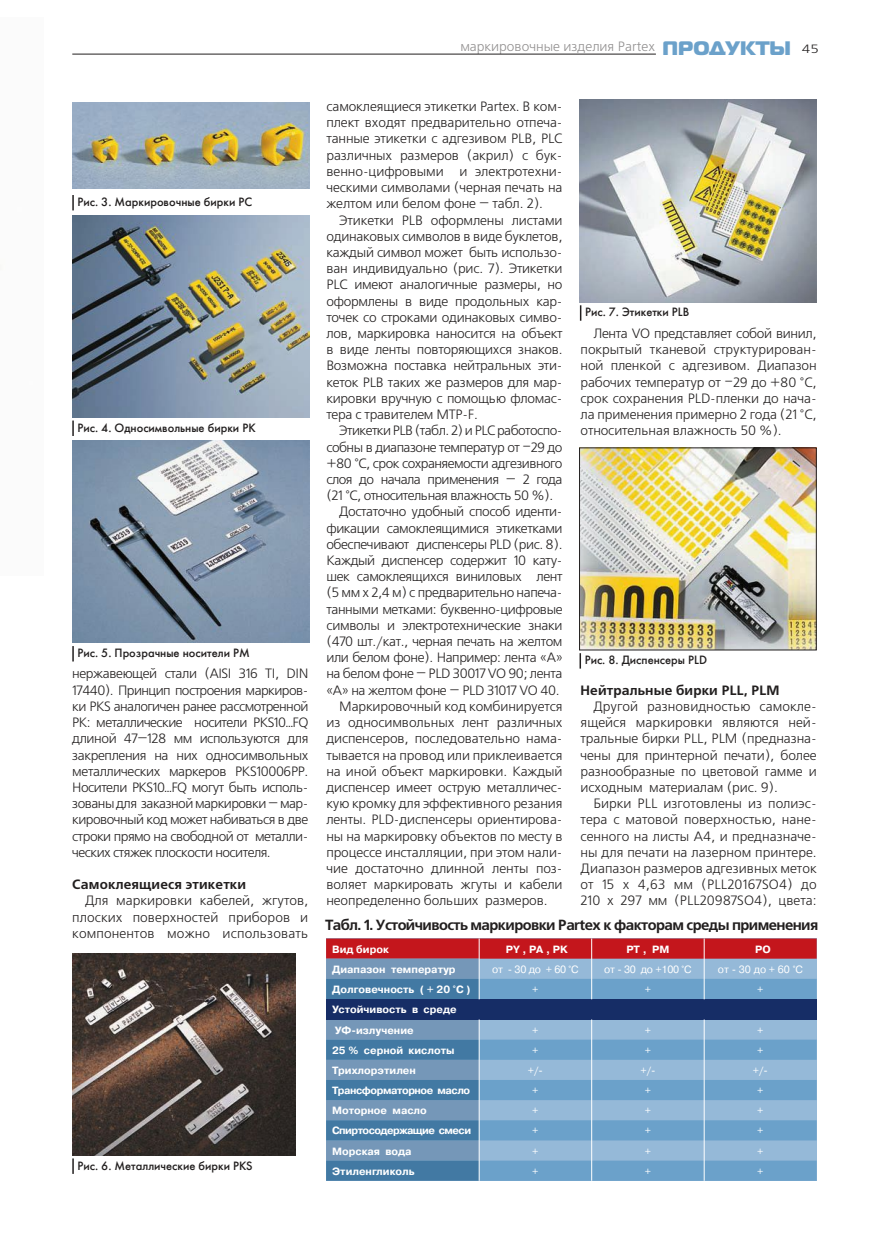
<style>
.page{position:relative;width:872px;height:1234px;background:#fff}
.page>*{position:absolute;margin:0;border:0;box-sizing:border-box;transform-origin:0 0}
.t1{font:700 14.7px "Free Set C";letter-spacing:-.035em;color:#221f1f}
.t2{font:13.5px/16.2px "Free Set C";letter-spacing:-.005em;color:#221f1f;text-align:justify}
.t3{font:13.5px "Free Set C";letter-spacing:-.025em;color:#221f1f}
.t4{font:13.5px "Free Set C";letter-spacing:-.035em;color:#221f1f}
.t5{font:700 13.5px "Free Set C";letter-spacing:.015em;color:#221f1f}
.t6{font:13.5px "Free Set C";letter-spacing:.005em;color:#918f8f}
.t7{font:12px "Futuris C";letter-spacing:.005em;color:#221f1f}
.t8{font:700 10.5px/20.1px "Pragmatica C";letter-spacing:.005em;color:#fff}
.t9{font:10.5px "Pragmatica C";letter-spacing:-.015em;color:#fff}
.t10{font:700 10.5px "Pragmatica C";letter-spacing:-.035em;color:#fff}
.t11{font:700 10.5px "Pragmatica C";letter-spacing:-.045em;color:#fff}
.s1{font-family:"Magistral Black C";font-size:19.5px;color:#6ba1ca}
</style>
<div class="page">
<svg style="left:72px;top:195px;width:2px;height:15px"></svg>
<img style="left:72px;top:102px;width:237px;height:86px">
<svg style="left:72px;top:420px;width:2px;height:16px"></svg>
<img style="left:72px;top:215px;width:237px;height:202px">
<svg style="left:72px;top:646px;width:2px;height:15px"></svg>
<img style="left:72px;top:440px;width:237px;height:202px">
<svg style="left:72px;top:1158px;width:2px;height:15px"></svg>
<img style="left:72px;top:953px;width:223px;height:201px">
<svg style="left:580px;top:305px;width:1px;height:15px"></svg>
<img style="left:580px;top:100px;width:236px;height:202px">
<svg style="left:579px;top:653px;width:2px;height:15px"></svg>
<img style="left:581px;top:449px;width:233px;height:199px">
<div style="left:579px;top:447px;width:237px;height:203px;border:1px solid #221f1f"></div>
<svg style="left:326px;top:938px;width:490px;height:242px;background:#738caf"></svg>
<hr style="left:72px;top:54px;width:584px;height:1px;background:#221f1f">
<p class="t6" style="left:460px;top:38px;width:360px">маркировочные изделия Partex <span class="s1">ПРОДУКТЫ</span> <sub>45</sub></p>
<p class="t7" style="left:77px;top:195px;width:176px">Рис. 3. Маркировочные бирки РС</p>
<p class="t7" style="left:77px;top:420px;width:180px">Рис. 4. Односимвольные бирки РК</p>
<p class="t7" style="left:77px;top:645px;width:174px">Рис. 5. Прозрачные носители РМ</p>
<p class="t2" style="left:72px;top:665px;width:238px">нержавеющей стали (AISI 316 TI, DIN 17440). Принцип построения маркиров&shy;ки PKS аналогичен ранее рассмотренной РК: металлические носители PKS10…FQ длиной 47—128 мм используются для закрепления на них односимвольных металлических маркеров PKS10006PP.<br>Носители PKS10…FQ могут быть исполь&shy;зованы для заказной маркировки — мар&shy;кировочный код может набиваться в две строки прямо на свободной от металли&shy;ческих стяжек плоскости носителя.</p>
<p class="t5" style="left:72px;top:876px;width:175px">Самоклеящиеся этикетки</p>
<p class="t2" style="left:72px;top:892px;width:238px;text-indent:13px">Для маркировки кабелей, жгутов, плоских поверхностей приборов и компонентов можно использовать</p>
<p class="t7" style="left:77px;top:1157px;width:177px">Рис. 6. Металлические бирки PKS</p>
<p class="t2" style="left:326px;top:98px;width:237px">самоклеящиеся этикетки Partex. В ком&shy;плект входят предварительно отпеча&shy;танные этикетки с адгезивом PLB, PLC различных размеров (акрил) с бук&shy;венно-цифровыми и электротехни&shy;ческими символами (черная печать на желтом или белом фоне — табл. 2).</p>
<p class="t2" style="left:326px;top:212px;width:238px;text-indent:13px">Этикетки PLB оформлены листами одинаковых символов в виде буклетов, каждый символ может быть использо&shy;ван индивидуально (рис. 7). Этикетки PLC имеют аналогичные размеры, но оформлены в виде продольных кар&shy;точек со строками одинаковых симво&shy;лов, маркировка наносится на объект в виде ленты повторяющихся знаков.<br>Возможна поставка нейтральных эти&shy;кеток PLB таких же размеров для мар&shy;кировки вручную с помощью фломас&shy;тера с травителем MTP-F.</p>
<p class="t4" style="left:339px;top:422px;width:225px">Этикетки PLB (табл. 2) и PLC работоспо-</p>
<p class="t4" style="left:326px;top:439px;width:237px">собны в диапазоне температур от –29 до</p>
<p class="t4" style="left:326px;top:455px;width:237px">+80 °С, срок сохраняемости адгезивного</p>
<p class="t4" style="left:326px;top:471px;width:237px">слоя до начала применения — 2 года</p>
<p class="t4" style="left:326px;top:487px;width:228px">(21 °С, относительная влажность 50 %).</p>
<p class="t3" style="left:339px;top:503px;width:225px">Достаточно удобный способ иденти-</p>
<p class="t3" style="left:326px;top:520px;width:237px">фикации самоклеящимися этикетками</p>
<p class="t3" style="left:326px;top:536px;width:238px">обеспечивают диспенсеры PLD (рис. 8).</p>
<p class="t3" style="left:326px;top:552px;width:237px">Каждый диспенсер содержит 10 кату-</p>
<p class="t3" style="left:326px;top:568px;width:237px">шек самоклеящихся виниловых лент</p>
<p class="t3" style="left:326px;top:584px;width:237px">(5 мм х 2,4 м) с предварительно напеча-</p>
<p class="t3" style="left:326px;top:601px;width:237px">танными метками: буквенно-цифровые</p>
<p class="t2" style="left:326px;top:617px;width:237px">символы и электротехнические знаки</p>
<p class="t3" style="left:326px;top:633px;width:237px">(470 шт./кат., черная печать на желтом</p>
<p class="t3" style="left:326px;top:649px;width:237px">или белом фоне). Например: лента «А»</p>
<p class="t3" style="left:326px;top:665px;width:237px">на белом фоне — PLD 30017 VО 90; лента</p>
<p class="t3" style="left:326px;top:682px;width:234px">«А» на желтом фоне — PLD 31017 VО 40.</p>
<p class="t2" style="left:339px;top:698px;width:225px">Маркировочный код комбинируется</p>
<p class="t2" style="left:326px;top:714px;width:237px">из односимвольных лент различных</p>
<p class="t2" style="left:326px;top:730px;width:237px">диспенсеров, последовательно нама-</p>
<p class="t2" style="left:326px;top:746px;width:237px">тывается на провод или приклеивается</p>
<p class="t2" style="left:326px;top:762px;width:237px">на иной объект маркировки. Каждый</p>
<p class="t2" style="left:326px;top:779px;width:237px">диспенсер имеет острую металличес-</p>
<p class="t2" style="left:326px;top:795px;width:237px">кую кромку для эффективного резания</p>
<p class="t2" style="left:326px;top:811px;width:237px">ленты. PLD-диспенсеры ориентирова-</p>
<p class="t2" style="left:326px;top:827px;width:237px">ны на маркировку объектов по месту в</p>
<p class="t2" style="left:326px;top:843px;width:237px">процессе инсталляции, при этом нали-</p>
<p class="t2" style="left:326px;top:860px;width:238px">чие достаточно длинной ленты поз-</p>
<p class="t2" style="left:326px;top:876px;width:237px">воляет маркировать жгуты и кабели</p>
<p class="t2" style="left:326px;top:892px;width:223px">неопределенно больших размеров.</p>
<p class="t7" style="left:585px;top:305px;width:106px">Рис. 7. Этикетки PLB</p>
<p class="t2" style="left:580px;top:325px;width:238px;text-indent:13px">Лента VO представляет собой винил, покрытый тканевой структурирован&shy;ной пленкой с адгезивом. Диапазон рабочих температур от –29 до +80 °С, срок сохранения PLD-пленки до нача&shy;ла применения примерно 2 года (21 °С, относительная влажность 50 %).</p>
<p class="t7" style="left:584px;top:653px;width:124px">Рис. 8. Диспенсеры PLD</p>
<p class="t5" style="left:580px;top:682px;width:200px">Нейтральные бирки PLL, PLM</p>
<p class="t2" style="left:580px;top:698px;width:238px;text-indent:13px">Другой разновидностью самокле&shy;ящейся маркировки являются ней&shy;тральные бирки PLL, PLM (предназна&shy;чены для принтерной печати), более разнообразные по цветовой гамме и исходным материалам (рис. 9).</p>
<p class="t2" style="left:580px;top:795px;width:238px;text-indent:13px">Бирки PLL изготовлены из полиэс&shy;тера с матовой поверхностью, нане&shy;сенного на листы А4, и предназначе&shy;ны для печати на лазерном принтере.<br>Диапазон размеров адгезивных меток от 15 х 4,63 мм (PLL20167SO4) до 210 х 297 мм (PLL20987SO4), цвета:</p>
<p class="t1" style="left:325px;top:915px;width:495px">Табл. 1. Устойчивость маркировки Partex к факторам среды применения</p>
<p class="t8" style="left:332px;top:938px;width:58px">Вид бирок</p>
<p class="t8" style="left:506px;top:938px;width:63px">PY,PA,PK</p>
<p class="t8" style="left:626px;top:938px;width:45px">PT , PM</p>
<p class="t8" style="left:755px;top:938px;width:17px">PO</p>
<p class="t8" style="left:332px;top:958px;width:125px">Диапазон температур</p>
<p class="t9" style="left:492px;top:962px;width:88px">от -30до +60°С</p>
<p class="t9" style="left:604px;top:962px;width:89px">от - 30 до +100 °С</p>
<p class="t9" style="left:718px;top:962px;width:86px">от-30до+60°С</p>
<p class="t8" style="left:332px;top:979px;width:140px">Долговечность ( + 20 °С )</p>
<p class="t9" style="left:532px;top:982px;width:8px">+</p>
<p class="t9" style="left:645px;top:982px;width:8px">+</p>
<p class="t9" style="left:757px;top:982px;width:8px">+</p>
<p class="t8" style="left:332px;top:999px;width:126px">Устойчивость в среде<br>УФ-излучение</p>
<p class="t9" style="left:532px;top:1023px;width:8px">+</p>
<p class="t9" style="left:645px;top:1023px;width:8px">+</p>
<p class="t9" style="left:757px;top:1023px;width:8px">+</p>
<p class="t8" style="left:332px;top:1039px;width:124px">25 % серной кислоты</p>
<p class="t9" style="left:532px;top:1043px;width:8px">+</p>
<p class="t9" style="left:645px;top:1043px;width:8px">+</p>
<p class="t9" style="left:757px;top:1043px;width:8px">+</p>
<p class="t8" style="left:332px;top:1059px;width:85px">Трихлорэтилен</p>
<p class="t9" style="left:528px;top:1063px;width:17px">+/-</p>
<p class="t9" style="left:640px;top:1063px;width:17px">+/-</p>
<p class="t9" style="left:753px;top:1063px;width:17px">+/-</p>
<p class="t10" style="left:332px;top:1084px;width:140px">Трансформаторное масло</p>
<p class="t9" style="left:532px;top:1084px;width:8px">+</p>
<p class="t9" style="left:645px;top:1084px;width:8px">+</p>
<p class="t9" style="left:757px;top:1084px;width:8px">+</p>
<p class="t8" style="left:332px;top:1100px;width:96px">Моторное масло</p>
<p class="t9" style="left:532px;top:1104px;width:8px">+</p>
<p class="t9" style="left:645px;top:1104px;width:8px">+</p>
<p class="t9" style="left:757px;top:1104px;width:8px">+</p>
<p class="t11" style="left:332px;top:1124px;width:140px">Спиртосодержащие смеси</p>
<p class="t9" style="left:532px;top:1124px;width:8px">+</p>
<p class="t9" style="left:645px;top:1124px;width:8px">+</p>
<p class="t9" style="left:757px;top:1124px;width:8px">+</p>
<p class="t8" style="left:332px;top:1140px;width:81px">Морская вода</p>
<p class="t9" style="left:532px;top:1144px;width:8px">+</p>
<p class="t9" style="left:645px;top:1144px;width:8px">+</p>
<p class="t9" style="left:757px;top:1144px;width:8px">+</p>
<p class="t8" style="left:332px;top:1160px;width:84px">Этиленгликоль</p>
<p class="t9" style="left:532px;top:1164px;width:8px">+</p>
<p class="t9" style="left:645px;top:1164px;width:8px">+</p>
<p class="t9" style="left:757px;top:1164px;width:8px">+</p>
</div>
